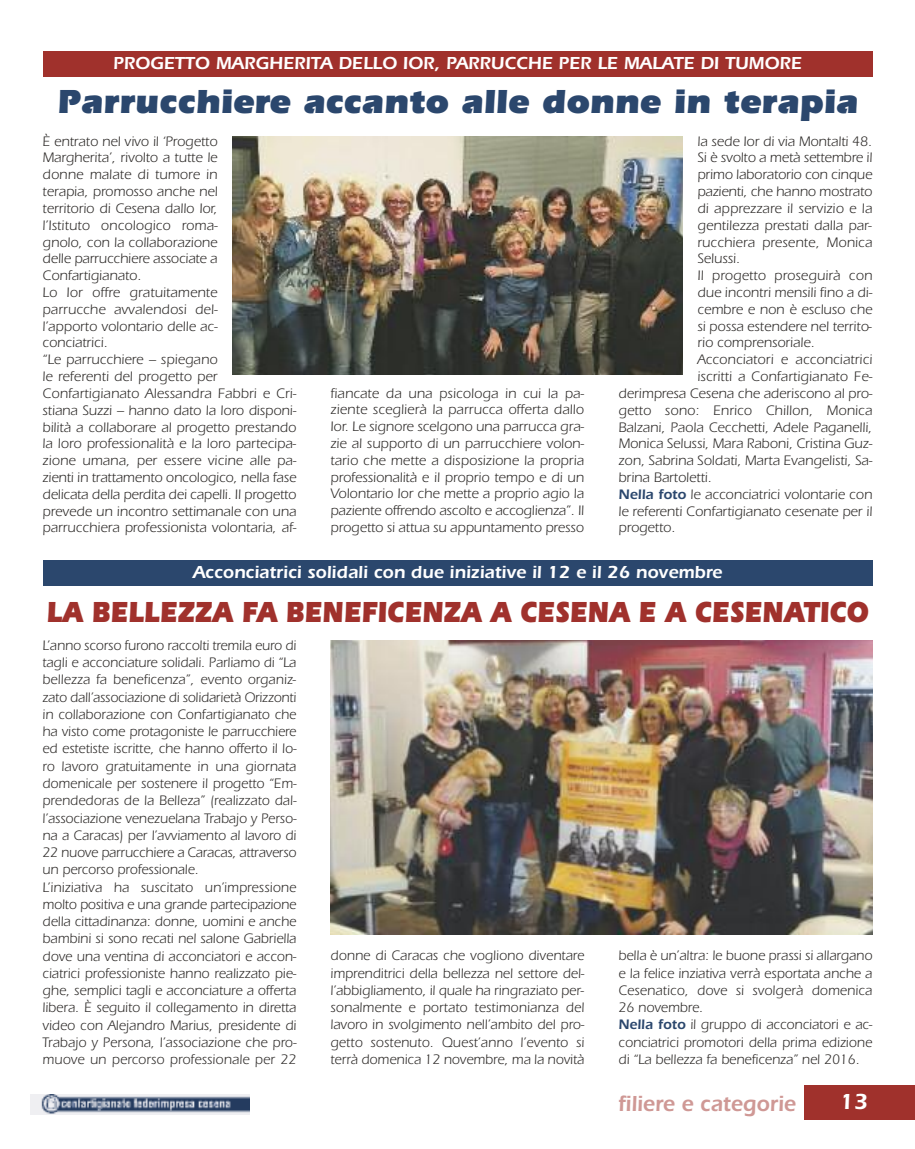
<style>
.page{position:relative;width:915px;height:1149px;background:#fff}
.page>*{position:absolute;margin:0;border:0;box-sizing:border-box;transform-origin:0 0}
.t1{font:900 34.5px "Itc Eras";color:#2b476d}
.t2{font:900 30px "Itc Eras";color:#a0312c;scale:.82 1}
.t3{font:600 22.5px "Itc Eras";color:#cf9895;scale:.95 1}
.t4{font:600 22.5px "Itc Eras";color:#fff}
.t5{font:600 18px "Itc Eras";color:#fff}
.t6{font:14.25px/17.2px "Itc Eras";color:#2c2927}
.s1{font-weight:600;color:#2b476d}
</style>
<div class="page">
<div style="left:804px;top:1084px;width:110px;height:34px;background:#a0312c"></div>
<img style="left:31px;top:1094px;width:218px;height:20px">
<div style="left:43px;top:51px;width:829px;height:26px;background:#a0312c"></div>
<img style="left:232px;top:136px;width:450px;height:238px">
<img style="left:330px;top:640px;width:542px;height:293px">
<div style="left:43px;top:559px;width:829px;height:26px;background:#2b476d"></div>
<p class="t5" style="left:113px;top:57px;width:690px">PROGETTO MARGHERITA DELLO IOR, PARRUCCHE PER LE MALATE DI TUMORE</p>
<h1 class="t1" style="left:57px;top:89px;width:801px">Parrucchiere accanto alle donne in terapia</h1>
<p class="t6" style="left:697px;top:134px;width:176px">la sede Ior di via Montalti 48.</p>
<p class="t6" style="left:697px;top:151px;width:176px">Si è svolto a metà settembre il</p>
<p class="t6" style="left:697px;top:167px;width:176px">primo laboratorio con cinque</p>
<p class="t6" style="left:697px;top:184px;width:176px">pazienti, che hanno mostrato</p>
<p class="t6" style="left:697px;top:201px;width:176px">di apprezzare il servizio e la</p>
<p class="t6" style="left:697px;top:218px;width:176px">gentilezza prestati dalla par-</p>
<p class="t6" style="left:697px;top:235px;width:176px">rucchiera presente, Monica</p>
<p class="t6" style="left:697px;top:251px;width:44px">Selussi.</p>
<p class="t6" style="left:697px;top:268px;width:176px">Il progetto proseguirà con</p>
<p class="t6" style="left:697px;top:285px;width:176px">due incontri mensili fino a di-</p>
<p class="t6" style="left:697px;top:302px;width:176px">cembre e non è escluso che</p>
<p class="t6" style="left:697px;top:319px;width:176px">si possa estendere nel territo-</p>
<p class="t6" style="left:697px;top:335px;width:119px">rio comprensoriale.</p>
<p class="t6" style="left:697px;top:352px;width:176px">Acconciatori e acconciatrici</p>
<p class="t6" style="left:697px;top:369px;width:176px">iscritti a Confartigianato Fe-</p>
<p class="t6" style="left:618px;top:386px;width:255px">derimpresa Cesena che aderiscono al pro-</p>
<p class="t6" style="left:618px;top:403px;width:255px">getto sono: Enrico Chillon, Monica</p>
<p class="t6" style="left:618px;top:419px;width:255px">Balzani, Paola Cecchetti, Adele Paganelli,</p>
<p class="t6" style="left:618px;top:436px;width:255px">Monica Selussi, Mara Raboni, Cristina Guz-</p>
<p class="t6" style="left:618px;top:453px;width:255px">zon, Sabrina Soldati, Marta Evangelisti, Sa-</p>
<p class="t6" style="left:618px;top:470px;width:95px">brina Bartoletti.</p>
<p class="t6" style="left:618px;top:487px;width:255px"><span class="s1">Nella foto</span> le acconciatrici volontarie con</p>
<p class="t6" style="left:618px;top:503px;width:255px">le referenti Confartigianato cesenate per il</p>
<p class="t6" style="left:618px;top:520px;width:58px">progetto.</p>
<p class="t6" style="left:43px;top:134px;width:255px;line-height:16.8px">È entrato nel vivo il ‘Progetto<br>Margherita’, rivolto a tutte le<br>donne malate di tumore in<br>terapia, promosso anche nel<br>territorio di Cesena dallo Ior,<br>l’Istituto oncologico roma-<br>gnolo, con la collaborazione<br>delle parrucchiere associate a Confartigianato.<br>Lo Ior offre gratuitamente<br>parrucche avvalendosi del-<br>l’apporto volontario delle ac-<br>conciatrici.<br>“Le parrucchiere – spiegano<br>le referenti del progetto per Confartigianato Alessandra Fabbri e Cri&shy;stiana Suzzi – hanno dato la loro disponi&shy;bilità a collaborare al progetto prestando la loro professionalità e la loro partecipa&shy;zione umana, per essere vicine alle pa&shy;zienti in trattamento oncologico, nella fase delicata della perdita dei capelli. Il progetto prevede un incontro settimanale con una parrucchiera professionista volontaria, af-</p>
<p class="t6" style="left:330px;top:386px;width:255px;line-height:16.8px;text-align:justify">fiancate da una psicologa in cui la pa&shy;ziente sceglierà la parrucca offerta dallo Ior. Le signore scelgono una parrucca gra&shy;zie al supporto di un parrucchiere volon&shy;tario che mette a disposizione la propria professionalità e il proprio tempo e di un Volontario Ior che mette a proprio agio la paziente offrendo ascolto e accoglienza”. Il progetto si attua su appuntamento presso</p>
<p class="t5" style="left:193px;top:566px;width:531px">Acconciatrici solidali con due iniziative il 12 e il 26 novembre</p>
<h2 class="t2" style="left:47px;top:601px;width:1003px">LA BELLEZZA FA BENEFICENZA A CESENA E A CESENATICO</h2>
<p class="t6" style="left:43px;top:638px;width:255px">L’anno scorso furono raccolti tremila euro di tagli e acconciature solidali. Parliamo di “La bellezza fa beneficenza”, evento organiz&shy;zato dall’associazione di solidarietà Orizzonti in collaborazione con Confartigianato che ha visto come protagoniste le parrucchiere ed estetiste iscritte, che hanno offerto il lo&shy;ro lavoro gratuitamente in una giornata domenicale per sostenere il progetto “Em&shy;prendedoras de la Belleza” (realizzato dal&shy;l’associazione venezuelana Trabajo y Perso&shy;na a Caracas) per l’avviamento al lavoro di 22 nuove parrucchiere a Caracas, attraverso un percorso professionale.<br>L’iniziativa ha suscitato un’impressione molto positiva e una grande partecipazione della cittadinanza: donne, uomini e anche bambini si sono recati nel salone Gabriella dove una ventina di acconciatori e accon&shy;ciatrici professioniste hanno realizzato pie&shy;ghe, semplici tagli e acconciature a offerta libera. È seguito il collegamento in diretta video con Alejandro Marius, presidente di Trabajo y Persona, l’associazione che pro&shy;muove un percorso professionale per 22</p>
<p class="t6" style="left:330px;top:948px;width:255px;text-align:justify">donne di Caracas che vogliono diventare imprenditrici della bellezza nel settore del&shy;l’abbigliamento, il quale ha ringraziato per&shy;sonalmente e portato testimonianza del lavoro in svolgimento nell’ambito del pro&shy;getto sostenuto. Quest’anno l’evento si terrà domenica 12 novembre, ma la novità</p>
<p class="t6" style="left:618px;top:948px;width:255px">bella è un’altra: le buone prassi si allargano e la felice inziativa verrà esportata anche a Cesenatico, dove si svolgerà domenica 26 novembre.<br><span class="s1">Nella foto</span> il gruppo di acconciatori e ac&shy;conciatrici promotori della prima edizione di “La bellezza fa beneficenza” nel 2016.</p>
<h3 class="t3" style="left:617px;top:1095px;width:189px">filiere e categorie</h3>
<h3 class="t4" style="left:839px;top:1093px;width:30px">13</h3>
</div>
